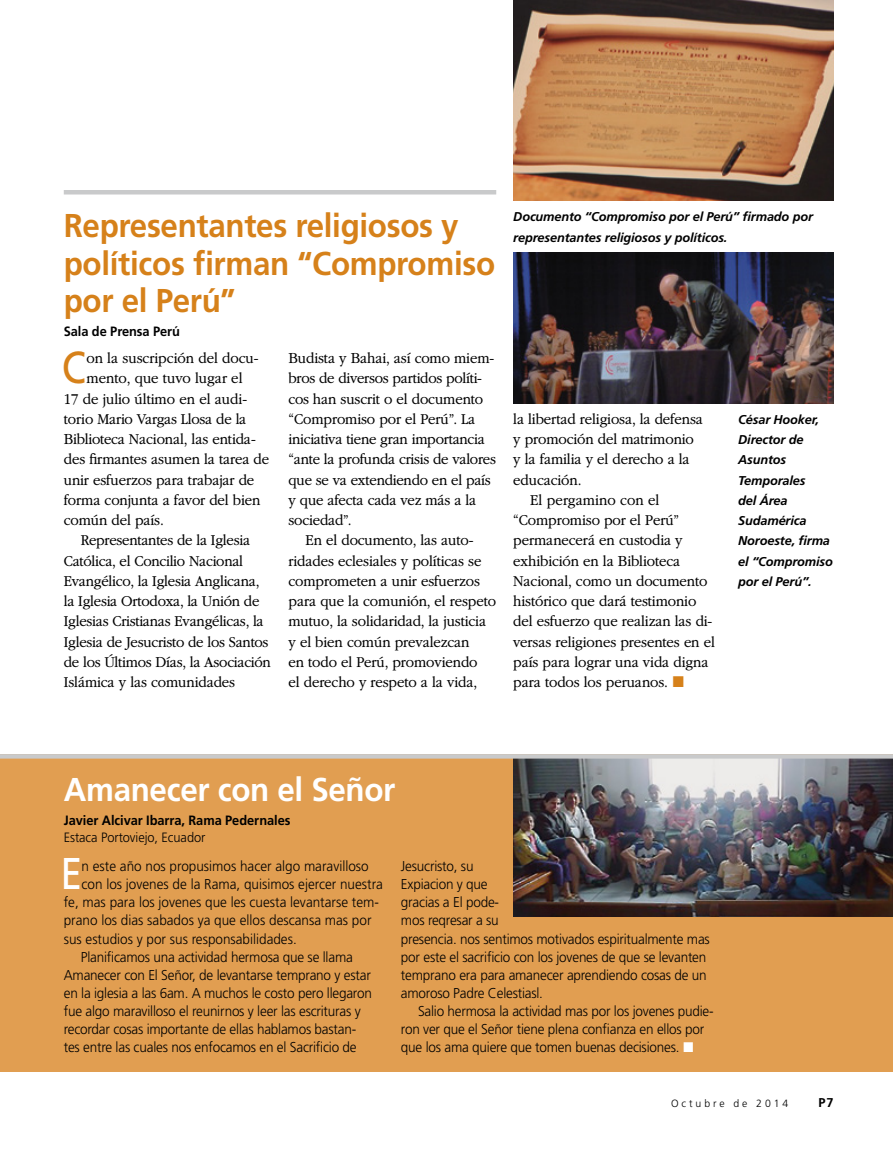
<style>
.page{position:relative;width:893px;height:1161px;background:#fff}
.page>*{position:absolute;margin:0;border:0;box-sizing:border-box;transform-origin:0 0}
.ARTCL_para_first_NEW{font:44.7px "Frutigerlds Lat";color:#d6811a;scale:.88 1}
.QUOTE_para_first_NEW{font:44.4px "Frutigerlds Lat";color:#fff;scale:.88 1}
.ARTCL_title_NEWS_no{font:700 33px/37.5px "Frutigerlds Lat";letter-spacing:-.01em;color:#d6811a;scale:.95 1}
.ARTCL_title_NEWS_no-2{font:700 33px "Frutigerlds Lat";letter-spacing:-.01em;color:#fff;scale:.95 1}
.ARTCL_para_NEWS{font:300 15.75px/20.2px "Garamondlds Lat Plus";letter-spacing:-.01em;color:#000;scale:.95 1}
.ARTCL_para_first_NEW-2{font:300 15.75px "Garamondlds Lat Plus";letter-spacing:-.01em;color:#000;scale:.95 1}
.Quote_para_NEWS{font:300 14.25px/18.1px "Frutigerlds Lat";letter-spacing:-.015em;color:#000;scale:.95 1}
.QUOTE_para_first_NEW-2{font:300 14.25px "Frutigerlds Lat";color:#000;scale:.95 1}
.ARTCL-BY_para_first{font:700 13.5px "Frutigerlds Lat";letter-spacing:-.005em;color:#000;scale:.95 1}
.ARTCL-BY_para{font:300 13.5px "Frutigerlds Lat";letter-spacing:-.005em;color:#000;scale:.95 1}
.FIGimg_CAP_para_NEWS{font:italic 700 12.75px/20.2px "Frutigerlds Lat";letter-spacing:-.01em;color:#000}
.t1{font:700 12.75px "Frutigerlds Lat";color:#000}
.t2{font:300 10.5px "Frutigerlds Lat";letter-spacing:.28em;color:#000}
.s1{color:#d6811a}
.s2{color:#fff}
</style>
<div class="page">
<div style="left:0;top:754px;width:893px;height:318px;background:#e19e51"></div>
<img style="left:513px;top:253px;width:320px;height:150px">
<img style="left:513px;top:0;width:320px;height:201px">
<img style="left:513px;top:758px;width:380px;height:158px">
<svg style="left:0;top:754px;width:893px;height:4px;background:#c9c8c7"></svg>
<hr style="left:64px;top:190px;width:432px;height:4px;background:#c9cacb">
<p class="ARTCL_title_NEWS_no" style="left:64px;top:205px;width:456px">Representantes religiosos y políticos firman “Compromiso por el Perú”</p>
<p class="ARTCL-BY_para_first" style="left:64px;top:320px;width:124px">Sala de Prensa Perú</p>
<p class="ARTCL_para_first_NEW" style="left:62px;top:334px;width:29px">C</p>
<p class="ARTCL_para_first_NEW-2" style="left:87px;top:347px;width:183px">on la suscripción del docu-</p>
<p class="ARTCL_para_NEWS" style="left:288px;top:347px;width:220px">Budista y Bahai, así como miem&shy;bros de diversos partidos políti&shy;cos han suscrit o el documento “Compromiso por el Perú”. La iniciativa tiene gran importancia “ante la profunda crisis de valores que se va extendiendo en el país y que afecta cada vez más a la sociedad”.</p>
<p class="ARTCL_para_NEWS" style="left:288px;top:529px;width:220px;text-indent:17px">En el documento, las auto&shy;ridades eclesiales y políticas se comprometen a unir esfuerzos para que la comunión, el respeto mutuo, la solidaridad, la justicia y el bien común prevalezcan<br>en todo el Perú, promoviendo<br>el derecho y respeto a la vida,</p>
<p class="ARTCL_para_first_NEW-2" style="left:87px;top:367px;width:166px">mento, que tuvo lugar el</p>
<p class="ARTCL_para_first_NEW-2" style="left:64px;top:387px;width:195px">17 de julio último en el audi-</p>
<p class="ARTCL_para_first_NEW-2" style="left:64px;top:407px;width:194px">torio Mario Vargas Llosa de la</p>
<p class="ARTCL_para_first_NEW-2" style="left:64px;top:428px;width:204px">Biblioteca Nacional, las entida-</p>
<p class="ARTCL_para_first_NEW-2" style="left:64px;top:448px;width:218px">des firmantes asumen la tarea de</p>
<p class="ARTCL_para_first_NEW-2" style="left:64px;top:468px;width:202px">unir esfuerzos para trabajar de</p>
<p class="ARTCL_para_first_NEW-2" style="left:64px;top:488px;width:209px">forma conjunta a favor del bien</p>
<p class="ARTCL_para_first_NEW-2" style="left:64px;top:509px;width:107px">común del país.</p>
<p class="ARTCL_para_NEWS" style="left:64px;top:529px;width:220px;text-indent:17px">Representantes de la Iglesia<br>Católica, el Concilio Nacional<br>Evangélico, la Iglesia Anglicana, la Iglesia Ortodoxa, la Unión de<br>Iglesias Cristianas Evangélicas, la<br>Iglesia de Jesucristo de los Santos de los Últimos Días, la Asociación<br>Islámica y las comunidades</p>
<p class="FIGimg_CAP_para_NEWS" style="left:513px;top:206px;width:301px">Documento “Compromiso por el Perú” firmado por representantes religiosos y políticos.</p>
<p class="ARTCL_para_NEWS" style="left:513px;top:408px;width:201px">la libertad religiosa, la defensa y promoción del matrimonio y la familia y el derecho a la educación.</p>
<p class="ARTCL_para_NEWS" style="left:513px;top:489px;width:214px;text-indent:17px">El pergamino con el “Compromiso por el Perú” permanecerá en custodia y exhibición en la Biblioteca<br>Nacional, como un documento histórico que dará testimonio del esfuerzo que realizan las di&shy;versas religiones presentes en el país para lograr una vida digna para todos los peruanos. <span class="s1">◼</span></p>
<p class="FIGimg_CAP_para_NEWS" style="left:738px;top:408px;width:96px">César Hooker,<br>Director de<br>Asuntos<br>Temporales<br>del Área<br>Sudamérica<br>Noroeste, firma el “Compromiso por el Perú”.</p>
<p class="ARTCL_title_NEWS_no-2" style="left:64px;top:764px;width:351px">Amanecer con el Señor</p>
<p class="ARTCL-BY_para_first" style="left:64px;top:809px;width:240px">Javier Alcivar Ibarra, Rama Pedernales</p>
<p class="ARTCL-BY_para" style="left:64px;top:827px;width:151px">Estaca Portoviejo, Ecuador</p>
<p class="QUOTE_para_first_NEW" style="left:60px;top:840px;width:26px">E</p>
<p class="QUOTE_para_first_NEW-2" style="left:82px;top:856px;width:304px">n este año nos propusimos hacer algo maravilloso</p>
<p class="Quote_para_NEWS" style="left:401px;top:856px;width:327px">Jesucristo, su<br>Expiacion y que<br>gracias a El pode-<br>mos reqresar a su<br>presencia. nos sentimos motivados espiritualmente mas por este el sacrificio con los jovenes de que se levanten temprano era para amanecer aprendiendo cosas de un amoroso Padre Celestiasl.</p>
<p class="Quote_para_NEWS" style="left:401px;top:1001px;width:331px;text-indent:17px">Salio hermosa la actividad mas por los jovenes pudie&shy;ron ver que el Señor tiene plena confianza en ellos por que los ama quiere que tomen buenas decisiones. <span class="s2">◼</span></p>
<p class="QUOTE_para_first_NEW-2" style="left:82px;top:874px;width:319px">con los jovenes de la Rama, quisimos ejercer nuestra</p>
<p class="QUOTE_para_first_NEW-2" style="left:64px;top:892px;width:333px">fe, mas para los jovenes que les cuesta levantarse tem-</p>
<p class="QUOTE_para_first_NEW-2" style="left:64px;top:910px;width:325px">prano los dias sabados ya que ellos descansa mas por</p>
<p class="QUOTE_para_first_NEW-2" style="left:64px;top:928px;width:247px">sus estudios y por sus responsabilidades.</p>
<p class="Quote_para_NEWS" style="left:64px;top:947px;width:326px;text-indent:17px">Planificamos una actividad hermosa que se llama Amanecer con El Señor, de levantarse temprano y estar en la iglesia a las 6am. A muchos le costo pero llegaron fue algo maravilloso el reunirnos y leer las escrituras y recordar cosas importante de ellas hablamos bastan&shy;tes entre las cuales nos enfocamos en el Sacrificio de</p>
<p class="t2" style="left:671px;top:1095px;width:119px">Octubre de 2014</p>
<p class="t1" style="left:819px;top:1092px;width:16px">P7</p>
</div>
